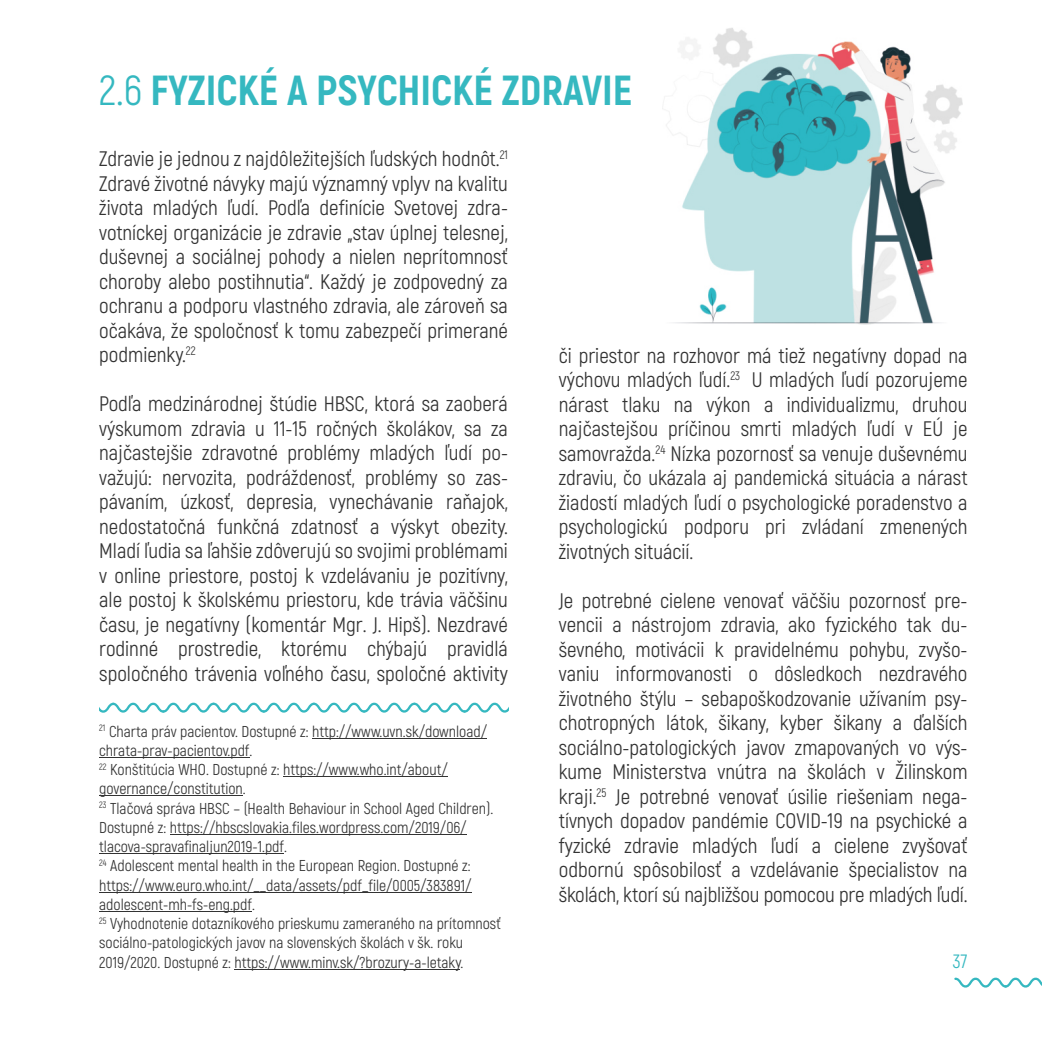
<style>
.page{position:relative;width:1042px;height:1042px;background:#fff}
.page>*{position:absolute;margin:0;border:0;box-sizing:border-box;transform-origin:0 0}
.t1{font:800 42px "Akrobat";color:#35b8c0}
.t2{font:21px/24.5px "Akrobat";color:#333;text-align:justify}
.t3{font:19.25px "Akrobat";color:#35b8c0}
.t4{font:15.75px/19.2px "Akrobat";color:#333}
.s1{font-weight:400}
</style>
<div class="page">
<img style="left:662px;top:28px;width:300px;height:296px">
<svg style="left:954px;top:977px;width:88px;height:10px"></svg>
<hr style="left:312px;top:738px;width:175px;height:1px;background:#333">
<hr style="left:99px;top:757px;width:150px;height:1px;background:#333">
<hr style="left:283px;top:776px;width:165px;height:1px;background:#333">
<hr style="left:99px;top:795px;width:144px;height:1px;background:#333">
<hr style="left:170px;top:834px;width:297px;height:1px;background:#333">
<hr style="left:99px;top:853px;width:185px;height:1px;background:#333">
<hr style="left:99px;top:892px;width:373px;height:1px;background:#333">
<hr style="left:99px;top:911px;width:153px;height:1px;background:#333">
<hr style="left:234px;top:969px;width:226px;height:1px;background:#333">
<svg style="left:99px;top:703px;width:409px;height:10px"></svg>
<h1 class="t1" style="left:99px;top:66px;width:535px"><span class="s1">2.6</span> FYZICKÉ A PSYCHICKÉ ZDRAVIE</h1>
<p class="t2" style="left:99px;top:147px;width:410px">Zdravie je jednou z najdôležitejších ľudských hodnôt.<sup>21<br></sup>Zdravé životné návyky majú významný vplyv na kvalitu života mladých ľudí. Podľa definície Svetovej zdra&shy;votníckej organizácie je zdravie „stav úplnej telesnej, duševnej a sociálnej pohody a nielen neprítomnosť choroby alebo postihnutia“. Každý je zodpovedný za ochranu a podporu vlastného zdravia, ale zároveň sa očakáva, že spoločnosť k tomu zabezpečí primerané podmienky.<sup>22</sup></p>
<p class="t2" style="left:99px;top:392px;width:410px">Podľa medzinárodnej štúdie HBSC, ktorá sa zaoberá výskumom zdravia u 11-15 ročných školákov, sa za najčastejšie zdravotné problémy mladých ľudí po&shy;važujú: nervozita, podráždenosť, problémy so zas&shy;pávaním, úzkosť, depresia, vynechávanie raňajok, nedostatočná funkčná zdatnosť a výskyt obezity.<br>Mladí ľudia sa ľahšie zdôverujú so svojimi problémami v online priestore, postoj k vzdelávaniu je pozitívny, ale postoj k školskému priestoru, kde trávia väčšinu času, je negatívny (komentár Mgr. J. Hipš). Nezdravé rodinné prostredie, ktorému chýbajú pravidlá spoločného trávenia voľného času, spoločné aktivity</p>
<p class="t4" style="left:99px;top:722px;width:403px"><sup>21</sup> Charta práv pacientov. Dostupné z: http://www.uvn.sk/download/ chrata-prav-pacientov.pdf.<br><sup>22</sup> Konštitúcia WHO. Dostupné z: https://www.who.int/about/ governance/constitution.<br><sup>23</sup> Tlačová správa HBSC – (Health Behaviour in School Aged Children).<br>Dostupné z: https://hbscslovakia.files.wordpress.com/2019/06/ tlacova-spravafinaljun2019-1.pdf.<br><sup>24</sup> Adolescent mental health in the European Region. Dostupné z: https://www.euro.who.int/__data/assets/pdf_file/0005/383891/ adolescent-mh-fs-eng.pdf.<br><sup>25</sup> Vyhodnotenie dotazníkového prieskumu zameraného na prítomnosť sociálno-patologických javov na slovenských školách v šk. roku 2019/2020. Dostupné z: https://www.minv.sk/?brozury-a-letaky.</p>
<p class="t2" style="left:559px;top:344px;width:410px">či priestor na rozhovor má tiež negatívny dopad na výchovu mladých ľudí.<sup>23</sup> U mladých ľudí pozorujeme nárast tlaku na výkon a individualizmu, druhou najčastejšou príčinou smrti mladých ľudí v EÚ je samovražda.<sup>24</sup> Nízka pozornosť sa venuje duševnému zdraviu, čo ukázala aj pandemická situácia a nárast žiadostí mladých ľudí o psychologické poradenstvo a psychologickú podporu pri zvládaní zmenených životných situácií.</p>
<p class="t2" style="left:559px;top:589px;width:410px">Je potrebné cielene venovať väčšiu pozornosť pre&shy;vencii a nástrojom zdravia, ako fyzického tak du&shy;ševného, motivácii k pravidelnému pohybu, zvyšo&shy;vaniu informovanosti o dôsledkoch nezdravého životného štýlu – sebapoškodzovanie užívaním psy&shy;chotropných látok, šikany, kyber šikany a ďalších sociálno-patologických javov zmapovaných vo výs&shy;kume Ministerstva vnútra na školách v Žilinskom kraji.<sup>25</sup> Je potrebné venovať úsilie riešeniam nega&shy;tívnych dopadov pandémie COVID-19 na psychické a fyzické zdravie mladých ľudí a cielene zvyšovať odbornú spôsobilosť a vzdelávanie špecialistov na školách, ktorí sú najbližšou pomocou pre mladých ľudí.</p>
<p class="t3" style="left:953px;top:949px;width:16px">37</p>
</div>
